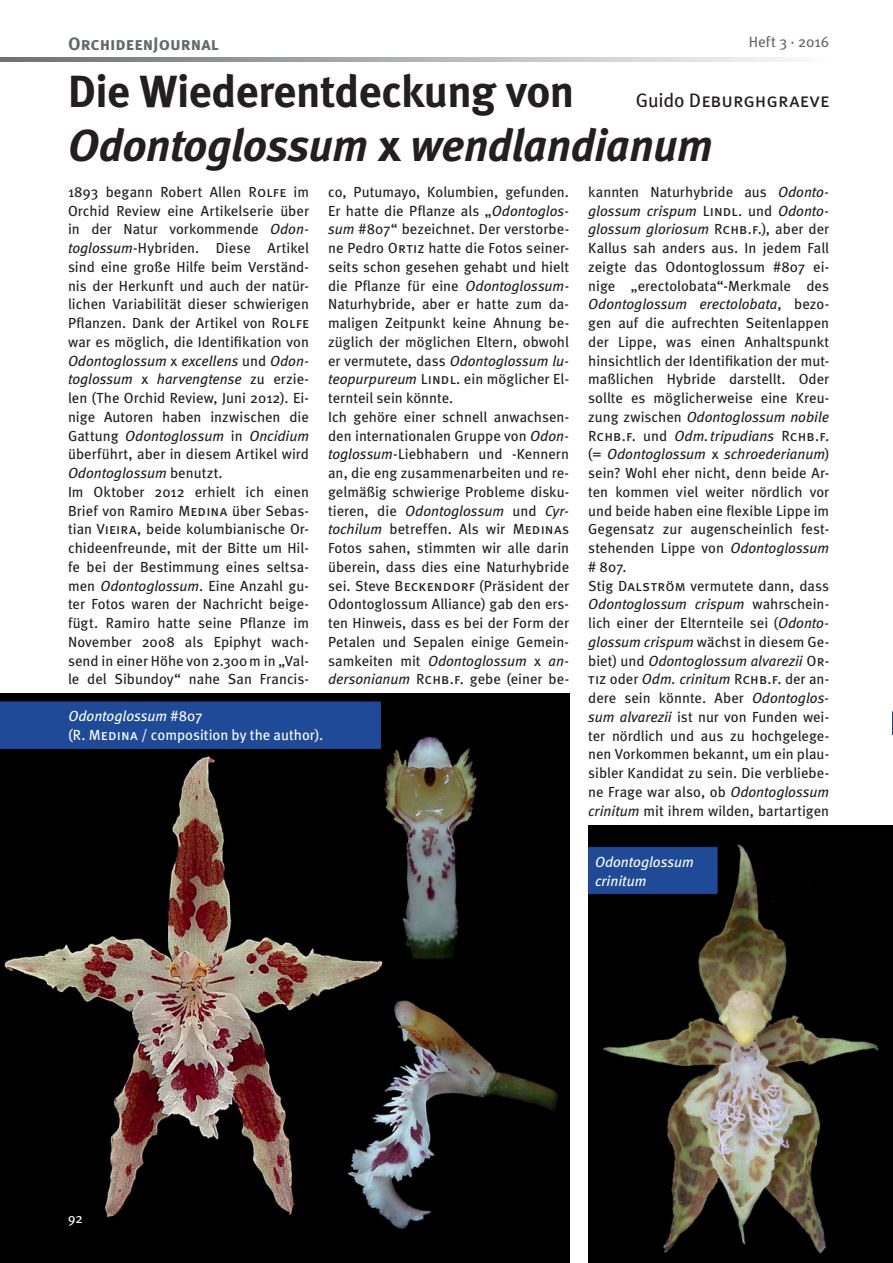
<style>
.page{position:relative;width:893px;height:1263px;background:#fff}
.page>*{position:absolute;margin:0;border:0;box-sizing:border-box;transform-origin:0 0}
.t1{font:italic 700 45px/54px "Meta";letter-spacing:-.01em;color:#231f20}
.t2{font:19.5px "Meta Book Caps";color:#231f20}
.t3{font:18px "Meta Bold Caps";color:#65686b}
.t4{font:15px "Meta";letter-spacing:.005em;color:#65686b}
.t5{font:14.7px/18.8px "Meta";color:#231f20}
.t6{font:14.7px/18.8px "Meta";color:#fff}
.t7{font:14.7px "Meta Book Caps";letter-spacing:.005em;color:#231f20}
.t8{font:italic 14.7px/18.8px "Meta";color:#fff}
.t9{font:13.5px "Meta";color:#fff}
.s1{font-style:normal}
.s2{font-family:"Meta"}
.s3{font-family:"Meta Book Caps"}
.s4{font-style:italic}
.s5{font-family:"Meta";font-style:italic}
</style>
<div class="page">
<svg style="left:0;top:58px;width:791px;height:4px;background:#afb1b3"></svg>
<img style="left:0;top:694px;width:569px;height:569px">
<div style="left:0;top:702px;width:381px;height:46px;background:#1e4a97"></div>
<svg style="left:892px;top:711px;width:1px;height:24px"></svg>
<img style="left:588px;top:826px;width:305px;height:437px">
<div style="left:588px;top:847px;width:129px;height:47px;background:#1e4a97"></div>
<p class="t3" style="left:68px;top:33px;width:152px">OrchideenJournal</p>
<p class="t4" style="left:749px;top:36px;width:82px">Heft 3 · 2016</p>
<h1 class="t1" style="left:68px;top:68px;width:646px"><span class="s1">Die Wiederentdeckung von<br></span>Odontoglossum <span class="s1">x</span> wendlandianum</h1>
<h2 class="t2" style="left:636px;top:89px;width:195px"><span class="s2">Guido</span> Deburghgraeve</h2>
<p class="t5" style="left:68px;top:183px;width:242px">1893 begann Robert Allen <span class="s3">Rolfe</span> im Orchid Review eine Artikelserie über in der Natur vorkommende <span class="s4">Odon&shy;toglossum</span>-Hybriden. Diese Artikel sind eine große Hilfe beim Verständ&shy;nis der Herkunft und auch der natür&shy;lichen Variabilität dieser schwierigen Pflanzen. Dank der Artikel von <span class="s3">Rolfe </span>war es möglich, die Identifikation von <span class="s4">Odontoglossum</span> x <span class="s4">excellens</span> und <span class="s4">Odon&shy;toglossum</span> x <span class="s4">harvengtense</span> zu erzie&shy;len (The Orchid Review, Juni 2012). Ei&shy;nige Autoren haben inzwischen die Gattung <span class="s4">Odontoglossum</span> in <span class="s4">Oncidium </span>überführt, aber in diesem Artikel wird <span class="s4">Odontoglossum</span> benutzt.<br>Im Oktober 2012 erhielt ich einen Brief von Ramiro <span class="s3">Medina</span> über Sebas&shy;tian <span class="s3">Vieira</span>, beide kolumbianische Or&shy;chideenfreunde, mit der Bitte um Hil&shy;fe bei der Bestimmung eines seltsa&shy;men <span class="s4">Odontoglossum</span>. Eine Anzahl gu&shy;ter Fotos waren der Nachricht beige&shy;fügt. Ramiro hatte seine Pflanze im November 2008 als Epiphyt wach&shy;send in einer Höhe von 2.300 m in „Val&shy;le del Sibundoy“ nahe San Francis-</p>
<p class="t5" style="left:328px;top:183px;width:243px">co, Putumayo, Kolumbien, gefunden.<br>Er hatte die Pflanze als „<span class="s4">Odontoglos&shy;sum</span> #807“ bezeichnet. Der verstorbe&shy;ne Pedro <span class="s3">Ortiz</span> hatte die Fotos seiner&shy;seits schon gesehen gehabt und hielt die Pflanze für eine <span class="s4">Odontoglossum</span>-Naturhybride, aber er hatte zum da&shy;maligen Zeitpunkt keine Ahnung be&shy;züglich der möglichen Eltern, obwohl er vermutete, dass <span class="s4">Odontoglossum lu&shy;teopurpureum</span> <span class="s3">Lindl</span>. ein möglicher El&shy;ternteil sein könnte.<br>Ich gehöre einer schnell anwachsen&shy;den internationalen Gruppe von <span class="s4">Odon&shy;toglossum</span>-Liebhabern und -Kennern an, die eng zusammenarbeiten und re&shy;gelmäßig schwierige Probleme disku&shy;tieren, die <span class="s4">Odontoglossum</span> und <span class="s4">Cyr&shy;tochilum</span> betreffen. Als wir <span class="s3">Medina</span>s Fotos sahen, stimmten wir alle darin überein, dass dies eine Naturhybride sei. Steve <span class="s3">Beckendorf</span> (Präsident der Odontoglossum Alliance) gab den ers&shy;ten Hinweis, dass es bei der Form der Petalen und Sepalen einige Gemein&shy;samkeiten mit <span class="s4">Odontoglossum</span> x <span class="s4">an&shy;dersonianum</span> <span class="s3">Rchb.f.</span> gebe (einer be-</p>
<p class="t5" style="left:588px;top:183px;width:242px;text-align:justify">kannten Naturhybride aus <span class="s4">Odonto&shy;glossum crispum</span> <span class="s3">Lindl</span>. und <span class="s4">Odonto&shy;glossum gloriosum</span> <span class="s3">Rchb.f.</span>), aber der Kallus sah anders aus. In jedem Fall zeigte das Odontoglossum #807 ei&shy;nige „erectolobata“-Merkmale des <span class="s4">Odontoglossum erectolobata</span>, bezo&shy;gen auf die aufrechten Seitenlappen der Lippe, was einen Anhaltspunkt hinsichtlich der Identifikation der mut&shy;maßlichen Hybride darstellt. Oder sollte es möglicherweise eine Kreu&shy;zung zwischen <span class="s4">Odontoglossum nobile</span></p>
<p class="t7" style="left:588px;top:427px;width:242px">Rchb.f. <span class="s2">und</span> <span class="s5">Odm. tripudians</span> Rchb.f.</p>
<p class="t5" style="left:588px;top:446px;width:242px">(= <span class="s4">Odontoglossum</span> x <span class="s4">schroederianum</span>) sein? Wohl eher nicht, denn beide Ar&shy;ten kommen viel weiter nördlich vor und beide haben eine flexible Lippe im Gegensatz zur augenscheinlich fest&shy;stehenden Lippe von <span class="s4">Odontoglossum </span># 807.<br>Stig <span class="s3">Dalström</span> vermutete dann, dass <span class="s4">Odontoglossum crispum</span> wahrschein&shy;lich einer der Elternteile sei (<span class="s4">Odonto&shy;glossum crispum</span> wächst in diesem Ge&shy;biet) und <span class="s4">Odontoglossum alvarezii</span> <span class="s3">Or&shy;tiz</span> oder <span class="s4">Odm. crinitum</span> <span class="s3">Rchb.f.</span> der an&shy;dere sein könnte. Aber <span class="s4">Odontoglos&shy;sum alvarezii</span> ist nur von Funden wei&shy;ter nördlich und aus zu hochgelege&shy;nen Vorkommen bekannt, um ein plau&shy;sibler Kandidat zu sein. Die verbliebe&shy;ne Frage war also, ob <span class="s4">Odontoglossum crinitum</span> mit ihrem wilden, bartartigen</p>
<p class="t6" style="left:68px;top:708px;width:256px"><span class="s4">Odontoglossum</span> #807<br>(R. <span class="s3">Medina</span> / composition by the author).</p>
<p class="t9" style="left:68px;top:1213px;width:16px">92</p>
<p class="t8" style="left:595px;top:854px;width:100px">Odontoglossum crinitum</p>
</div>
